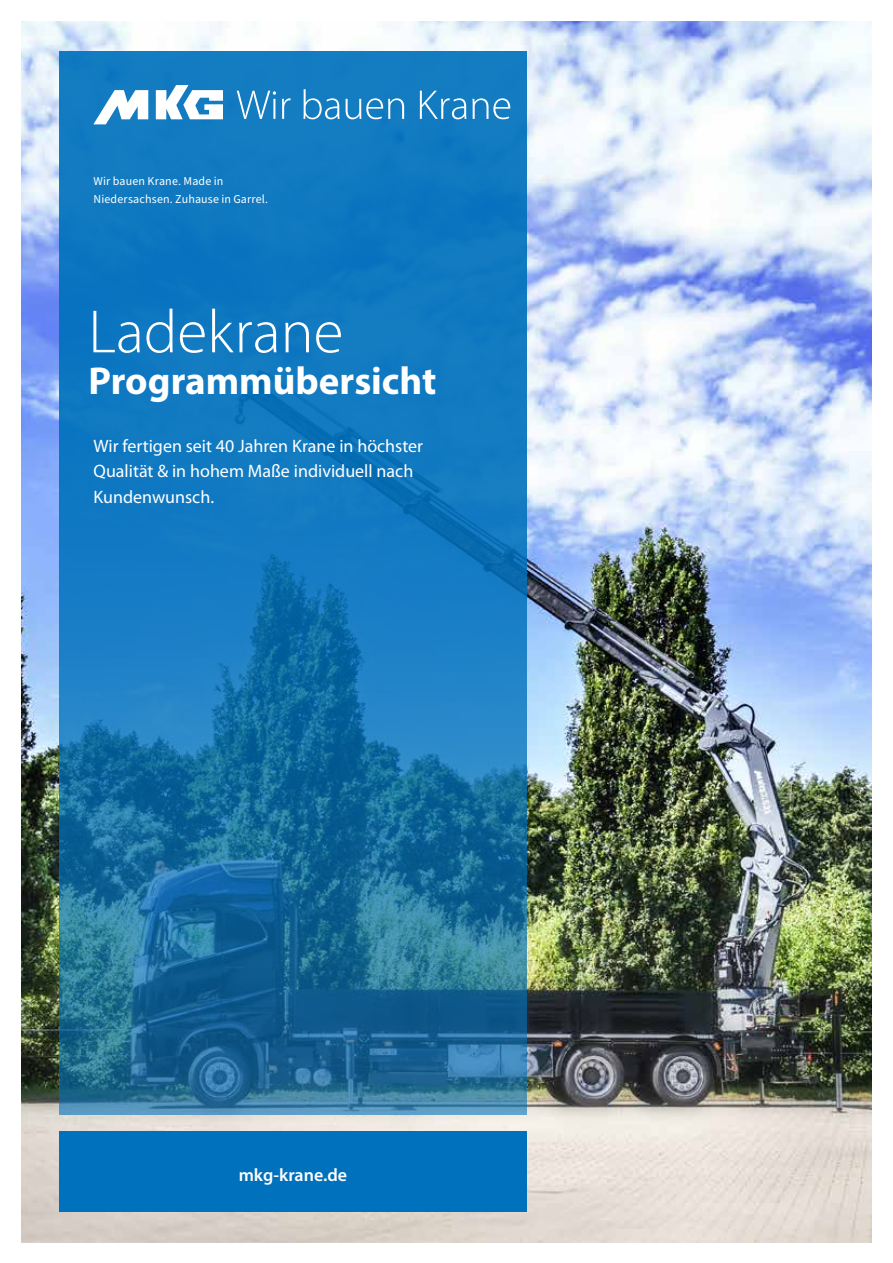
<style>
.page{position:relative;width:893px;height:1263px;background:#fff}
.page>*{position:absolute;margin:0;border:0;box-sizing:border-box;transform-origin:0 0}
.t1{font:300 61.5px "Myriad Pro";color:#fff}
.t2{font:700 39px "Myriad Pro";color:#fff}
.t3{font:18px/25.5px "Myriad Pro";color:#fff}
.t4{font:600 18px "Myriad Pro";color:#fff}
.t5{font:12px/18px "Source Sans Pro";letter-spacing:.01em;color:#fff}
</style>
<div class="page">
<img style="left:21px;top:21px;width:851px;height:1221px">
<svg style="left:60px;top:51px;width:467px;height:1063px;background:#1674b2"></svg>
<div style="left:60px;top:1132px;width:467px;height:80px;background:#0071bc"></div>
<svg style="left:156px;top:85px;width:67px;height:34px"></svg>
<svg style="left:94px;top:90px;width:54px;height:34px"></svg>
<svg style="left:237px;top:91px;width:39px;height:28px"></svg>
<svg style="left:282px;top:98px;width:9px;height:21px"></svg>
<svg style="left:303px;top:89px;width:37px;height:30px"></svg>
<svg style="left:346px;top:98px;width:58px;height:21px"></svg>
<svg style="left:420px;top:91px;width:46px;height:28px"></svg>
<svg style="left:472px;top:98px;width:38px;height:21px"></svg>
<p class="t5" style="left:94px;top:173px;width:176px">Wir bauen Krane. Made in<br>Niedersachsen. Zuhause in Garrel.</p>
<h1 class="t1" style="left:88px;top:295px;width:256px">Ladekrane</h1>
<h2 class="t2" style="left:88px;top:356px;width:350px">Programmübersicht</h2>
<p class="t3" style="left:94px;top:433px;width:331px">Wir fertigen seit 40 Jahren Krane in höchster<br>Qualität &amp; in hohem Maße individuell nach<br>Kundenwunsch.</p>
<p class="t4" style="left:239px;top:1163px;width:110px">mkg-krane.de</p>
</div>
